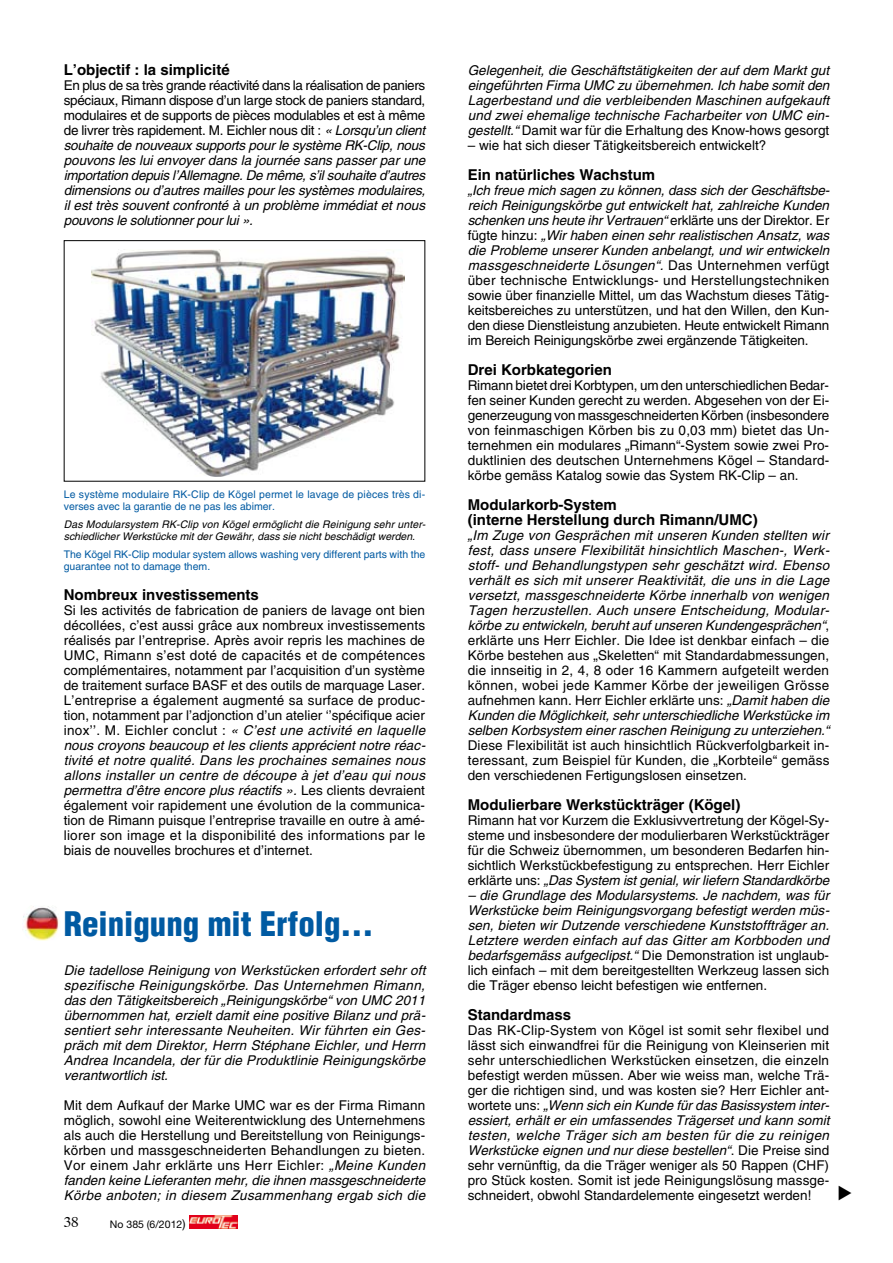
<style>
.page{position:relative;width:893px;height:1263px;background:#fff}
.page>*{position:absolute;margin:0;border:0;box-sizing:border-box;transform-origin:0 0}
.t1{font:900 condensed 33px "Helvetica";color:#005aa2}
.t2{font:700 15px/15px "Helvetica";color:#000}
.t3{font:13.5px/15px "Helvetica";color:#000;text-align:justify}
.t4{font:italic 13.5px/15px "Helvetica";letter-spacing:.01em;color:#000;text-align:justify}
.t5{font:10.5px/12px "Helvetica";color:#005aa2}
.t6{font:italic 10.5px/12px "Helvetica";color:#000}
.t7{font:10.5px "Helvetica Neue";color:#000}
.s1{font-style:normal}
.s2{font-style:italic}
.s3{font-size:12px}
</style>
<div class="page">
<svg style="left:189px;top:1215px;width:49px;height:13px"></svg>
<img style="left:190px;top:1215px;width:47px;height:13px">
<img style="left:23px;top:906px;width:37px;height:35px">
<img style="left:92px;top:250px;width:312px;height:226px">
<div style="left:64px;top:240px;width:361px;height:242px;border:1px solid #000"></div>
<p class="t2" style="left:64px;top:62px;width:167px">L’objectif : la simplicité</p>
<p class="t4" style="left:64px;top:78px;width:363px"><span class="s1">En plus de sa très grande réactivité dans la réalisation de paniers spéciaux, Rimann dispose d’un large stock de paniers standard, modulaires et de supports de pièces modulables et est à même de livrer très rapidement. M. Eichler nous dit :</span> « Lorsqu’un client souhaite de nouveaux supports pour le système RK-Clip, nous pouvons les lui envoyer dans la journée sans passer par une importation depuis l’Allemagne. De même, s’il souhaite d’autres dimensions ou d’autres mailles pour les systèmes modulaires, il est très souvent confronté à un problème immédiat et nous pouvons le solutionner pour lui ».</p>
<p class="t5" style="left:64px;top:488px;width:363px">Le système modulaire RK-Clip de Kögel permet le lavage de pièces très di&shy;verses avec la garantie de ne pas les abimer.</p>
<p class="t6" style="left:64px;top:518px;width:363px">Das Modularsystem RK-Clip von Kögel ermöglicht die Reinigung sehr unter&shy;schiedlicher Werkstücke mit der Gewähr, dass sie nicht beschädigt werden.</p>
<p class="t5" style="left:64px;top:548px;width:363px">The Kögel RK-Clip modular system allows washing very different parts with the guarantee not to damage them.</p>
<p class="t2" style="left:64px;top:587px;width:197px">Nombreux investissements</p>
<p class="t3" style="left:64px;top:603px;width:363px">Si les activités de fabrication de paniers de lavage ont bien décollées, c’est aussi grâce aux nombreux investissements réalisés par l’entreprise. Après avoir repris les machines de U MC, Rimann s’est doté de capacités et de compétences complémentaires, notamment par l’acquisition d’un système de traitement surface BAS F et des outils de marquage Laser.<br>L’entreprise a également augmenté sa surface de produc&shy;tion, notamment par l’adjonction d’un atelier ‘’spécifique acier inox’’. M. Eichler conclut : <span class="s2">« C’est une activité en laquelle nous croyons beaucoup et les clients apprécient notre réac&shy;tivité et notre qualité. Dans les prochaines semaines nous allons installer un centre de découpe à jet d’eau qui nous permettra d’être encore plus réactifs ».</span> Les clients devraient également voir rapidement une évolution de la communica&shy;tion de Rimann puisque l’entreprise travaille en outre à amé&shy;liorer son image et la disponibilité des informations par le biais de nouvelles brochures et d’internet.</p>
<h1 class="t1" style="left:64px;top:903px;width:311px">Reinigung mit Erfolg…</h1>
<p class="t4" style="left:64px;top:963px;width:363px">Die tadellose Reinigung von Werkstücken erfordert sehr oft spezifische Reinigungskörbe. Das Unternehmen Rimann, das den Tätigkeitsbereich „Reinigungskörbe“ von UMC 2011 übernommen hat, erzielt damit eine positive Bilanz und prä&shy;sentiert sehr interessante Neuheiten. Wir führten ein Ges&shy;präch mit dem Direktor, Herrn Stéphane Eichler, und Herrn Andrea Incandela, der für die Produktlinie Reinigungskörbe verantwortlich ist.</p>
<p class="t3" style="left:64px;top:1098px;width:363px">Mit dem Aufkauf der Marke U MC war es der Firma Rimann möglich, sowohl eine Weiterentwicklung des U nternehmens als auch die Herstellung und Bereitstellung von Reinigungs&shy;körben und massgeschneiderten Behandlungen zu bieten.<br>Vor einem Jahr erklärte uns Herr Eichler: <span class="s2">„Meine Kunden fanden keine Lieferanten mehr, die ihnen massgeschneiderte Körbe anboten; in diesem Zusammenhang ergab sich die</span></p>
<p class="t7" style="left:110px;top:1218px;width:77px">No 385 (6/2012<span class="s3">)</span></p>
<p class="t4" style="left:468px;top:63px;width:363px">Gelegenheit, die Geschäftstätigkeiten der auf dem Markt gut eingeführten Firma UMC zu übernehmen. Ich habe somit den Lagerbestand und die verbleibenden Maschinen aufgekauft und zwei ehemalige technische Facharbeiter von UMC ein&shy;gestellt.“ <span class="s1">Damit war für die Erhaltung des Know-hows gesorgt</span></p>
<p class="t3" style="left:468px;top:138px;width:300px">– wie hat sich dieser Tätigkeitsbereich entwickelt?</p>
<p class="t2" style="left:468px;top:167px;width:189px">Ein natürliches Wachstum</p>
<p class="t3" style="left:468px;top:183px;width:363px"><span class="s2">„Ich freue mich sagen zu können, dass sich der Geschäftsbe&shy;reich Reinigungskörbe gut entwickelt hat, zahlreiche Kunden schenken uns heute ihr Vertrauen“</span> erklärte uns der Direktor. Er fügte hinzu: <span class="s2">„Wir haben einen sehr realistischen Ansatz, was die Probleme unserer Kunden anbelangt, und wir entwickeln massgeschneiderte Lösungen“.</span> Das U nternehmen verfügt über technische Entwicklungs- und Herstellungstechniken sowie über finanzielle Mittel, um das Wachstum dieses Tätig&shy;keitsbereiches zu unterstützen, und hat den Willen, den Kun&shy;den diese Dienstleistung anzubieten. Heute entwickelt Rimann im Bereich Reinigungskörbe zwei ergänzende Tätigkeiten.</p>
<p class="t2" style="left:468px;top:362px;width:146px">Drei Korbkategorien</p>
<p class="t3" style="left:468px;top:378px;width:363px">Rimann bietet drei Korbtypen, um den unterschiedlichen Bedar&shy;fen seiner Kunden gerecht zu werden. Abgesehen von der Ei&shy;generzeugung von massgeschneiderten Körben (insbesondere von feinmaschigen Körben bis zu 0,03 mm) bietet das U n&shy;ternehmen ein modulares „Rimann“-System sowie zwei Pro&shy;duktlinien des deutschen U nternehmens Kögel – Standard&shy;körbe gemäss Katalog sowie das System RK-Clip – an.</p>
<p class="t2" style="left:468px;top:497px;width:292px">Modularkorb-System<br>(interne Herstellung durch Rimann/UMC)</p>
<p class="t4" style="left:468px;top:528px;width:363px">„Im Zuge von Gesprächen mit unseren Kunden stellten wir fest, dass unsere Flexibilität hinsichtlich Maschen-, Werk&shy;stoff- und Behandlungstypen sehr geschätzt wird. Ebenso verhält es sich mit unserer Reaktivität, die uns in die Lage versetzt, massgeschneiderte Körbe innerhalb von wenigen Tagen herzustellen. Auch unsere Entscheidung, Modular&shy;körbe zu entwickeln, beruht auf unseren Kundengesprächen“<span class="s1">, erklärte uns Herr Eichler. Die Idee ist denkbar einfach – die Körbe bestehen aus „Skeletten“ mit Standardabmessungen, die innseitig in 2, 4, 8 oder 16 Kammern aufgeteilt werden können, wobei jede Kammer Körbe der jeweiligen Grösse aufnehmen kann. Herr Eichler erklärte uns:</span> „Damit haben die Kunden die Möglichkeit, sehr unterschiedliche Werkstücke im selben Korbsystem einer raschen Reinigung zu unterziehen.“</p>
<p class="t3" style="left:468px;top:738px;width:363px">Diese Flexibilität ist auch hinsichtlich Rückverfolgbarkeit in&shy;teressant, zum Beispiel für Kunden, die „Korbteile“ gemäss den verschiedenen Fertigungslosen einsetzen.</p>
<p class="t2" style="left:468px;top:797px;width:274px">Modulierbare Werkstückträger (Kögel)</p>
<p class="t3" style="left:468px;top:813px;width:363px">Rimann hat vor Kurzem die Exklusivvertretung der Kögel-Sy&shy;steme und insbesondere der modulierbaren Werkstückträger für die Schweiz übernommen, um besonderen Bedarfen hin&shy;sichtlich Werkstückbefestigung zu entsprechen. Herr Eichler erklärte uns: <span class="s2">„Das System ist genial, wir liefern Standardkörbe</span></p>
<p class="t4" style="left:468px;top:888px;width:363px">– die Grundlage des Modularsystems. Je nachdem, was für Werkstücke beim Reinigungsvorgang befestigt werden müs&shy;sen, bieten wir Dutzende verschiedene Kunststoffträger an.<br>Letztere werden einfach auf das Gitter am Korbboden und bedarfsgemäss aufgeclipst.“ <span class="s1">Die Demonstration ist unglaub&shy;lich einfach – mit dem bereitgestellten Werkzeug lassen sich die Träger ebenso leicht befestigen wie entfernen.</span></p>
<p class="t2" style="left:468px;top:1007px;width:105px">Standardmass</p>
<p class="t3" style="left:468px;top:1023px;width:363px">Das RK-Clip-System von Kögel ist somit sehr flexibel und lässt sich einwandfrei für die Reinigung von Kleinserien mit sehr unterschiedlichen Werkstücken einsetzen, die einzeln befestigt werden müssen. Aber wie weiss man, welche Trä&shy;ger die richtigen sind, und was kosten sie? Herr Eichler ant&shy;wortete uns: <span class="s2">„Wenn sich ein Kunde für das Basissystem inter&shy;essiert, erhält er ein umfassendes Trägerset und kann somit testen, welche Träger sich am besten für die zu reinigen Werkstücke eignen und nur diese bestellen“</span>. Die Preise sind sehr vernünftig, da die Träger weniger als 50 Rappen (CH F) pro Stück kosten. Somit ist jede Reinigungslösung massge&shy;schneidert, obwohl Standardelemente eingesetzt werden!</p>
</div>
